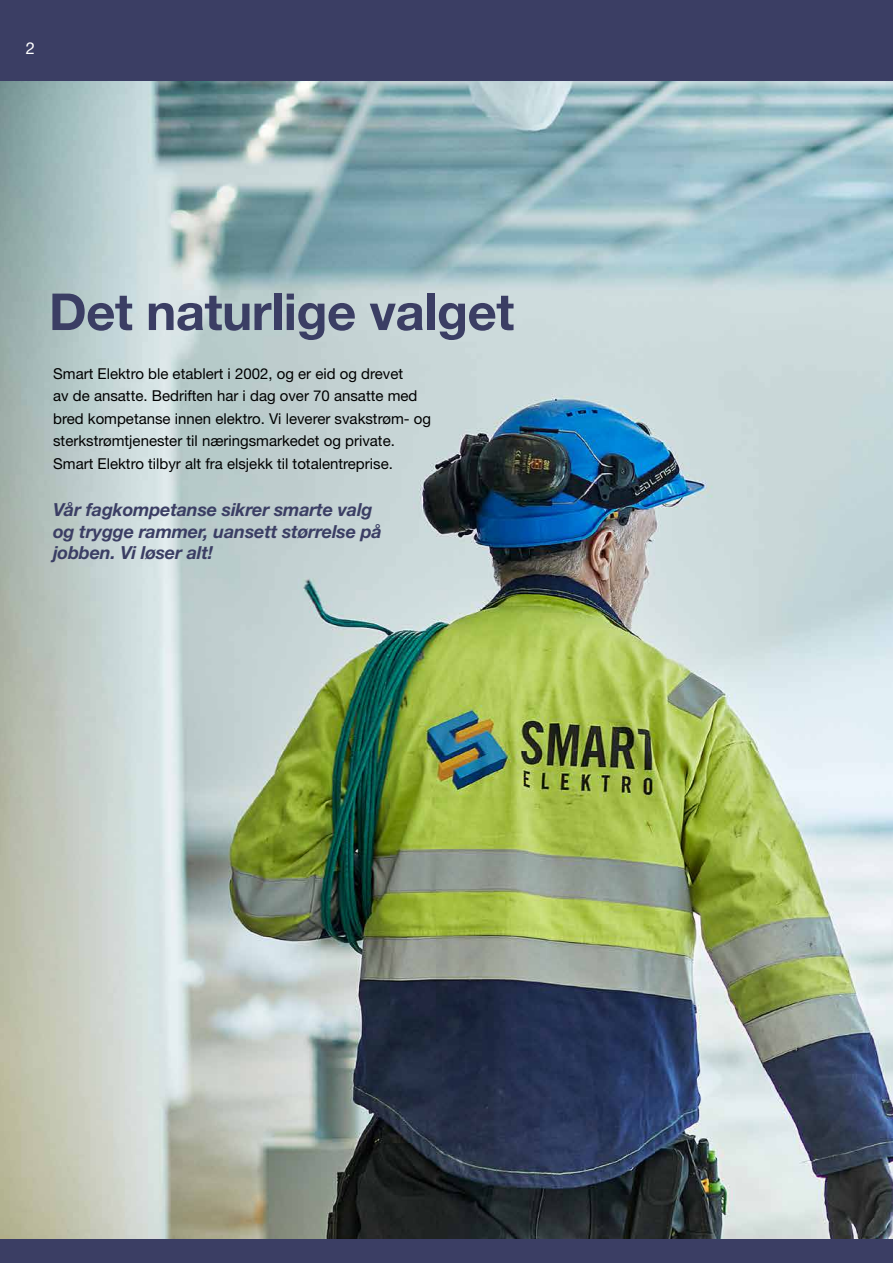
<style>
.page{position:relative;width:893px;height:1263px;background:#fff}
.page>*{position:absolute;margin:0;border:0;box-sizing:border-box;transform-origin:0 0}
.t1{font:700 51px "Helvetica Neue LT Std";letter-spacing:-.01em;color:#3b3e64}
.t2{font:italic 700 18px/21px "Helvetica Neue LT Std";letter-spacing:-.01em;color:#3b3e64}
.t3{font:16.5px "Helvetica Neue LT Std";color:#fff}
.t4{font:15px/22.5px "Helvetica Neue LT Std";color:#000}
</style>
<div class="page">
<img style="left:0;top:81px;width:893px;height:1158px">
<div style="left:0;top:1239px;width:893px;height:24px;background:#3b3e64"></div>
<div style="left:0;top:0;width:893px;height:81px;background:#3b3e64"></div>
<p class="t3" style="left:26px;top:38px;width:11px">2</p>
<h1 class="t1" style="left:49px;top:280px;width:467px">Det naturlige valget</h1>
<p class="t4" style="left:53px;top:362px;width:379px">Smart Elektro ble etablert i 2002, og er eid og drevet<br>av de ansatte. Bedriften har i dag over 70 ansatte med bred kompetanse innen elektro. Vi leverer svakstrøm- og sterkstrømtjenester til næringsmarkedet og private.<br>Smart Elektro tilbyr alt fra elsjekk til totalentreprise.</p>
<p class="t2" style="left:53px;top:499px;width:330px">Vår fagkompetanse sikrer smarte valg og trygge rammer, uansett størrelse på jobben. Vi løser alt!</p>
</div>
